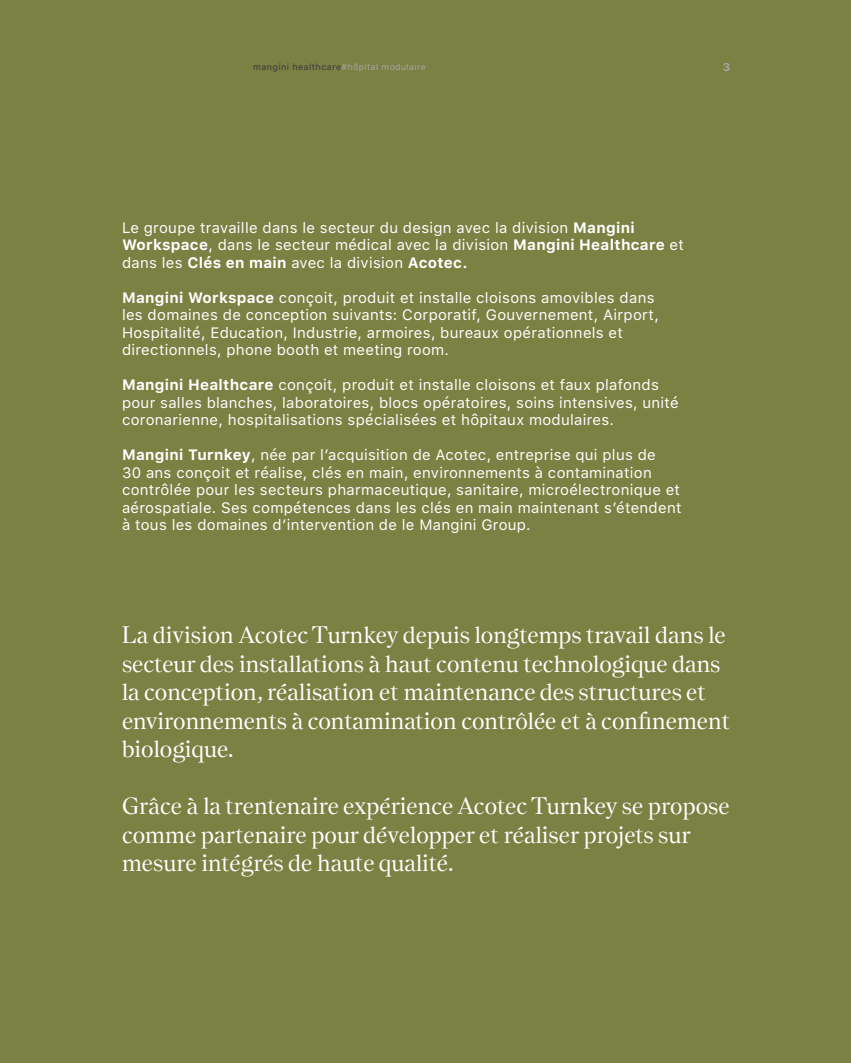
<style>
.page{position:relative;width:851px;height:1063px;background:#fff}
.page>*{position:absolute;margin:0;border:0;box-sizing:border-box;transform-origin:0 0}
.t1{font:23.75px/28.5px "Nantes";color:#fff}
.t2{font:15px/17.5px "SFUI Text";letter-spacing:.02em;color:#fff}
.t3{font:700 11.25px "SFUI Text";color:#a9a7aa}
.t4{font:500 8.75px "SFUI Text";letter-spacing:.05em;color:#424241}
.s1{font-weight:400;color:#a9a7aa}
.s2{font-weight:700}
</style>
<div class="page">
<div style="left:0;top:0;width:850px;height:1063px;background:#7a8142"></div>
<p class="t4" style="left:253px;top:61px;width:174px">mangini healthcare<span class="s1">#hôpital modulaire</span></p>
<p class="t3" style="left:722px;top:59px;width:9px">3</p>
<p class="t2" style="left:122px;top:218px;width:563px">Le groupe travaille dans le secteur du design avec la division <span class="s2">Mangini<br>Workspace</span>, dans le secteur médical avec la division <span class="s2">Mangini Healthcare</span> et dans les <span class="s2">Clés en main</span> avec la division <span class="s2">Acotec.</span></p>
<p class="t2" style="left:122px;top:288px;width:538px"><span class="s2">Mangini Workspace</span> conçoit, produit et installe cloisons amovibles dans les domaines de conception suivants: Corporatif, Gouvernement, Airport, Hospitalité, Education, Industrie, armoires, bureaux opérationnels et directionnels, phone booth et meeting room.</p>
<p class="t2" style="left:122px;top:376px;width:558px"><span class="s2">Mangini Healthcare</span> conçoit, produit et installe cloisons et faux plafonds pour salles blanches, laboratoires, blocs opératoires, soins intensives, unité coronarienne, hospitalisations spécialisées et hôpitaux modulaires.</p>
<p class="t2" style="left:122px;top:446px;width:561px"><span class="s2">Mangini Turnkey</span>, née par l’acquisition de Acotec, entreprise qui plus de<br>30 ans conçoit et réalise, clés en main, environnements à contamination contrôlée pour les secteurs pharmaceutique, sanitaire, microélectronique et aérospatiale. Ses compétences dans les clés en main maintenant s’étendent à tous les domaines d’intervention de le Mangini Group.</p>
<p class="t1" style="left:122px;top:620px;width:609px">La division Acotec Turnkey depuis longtemps travail dans le secteur des installations à haut contenu technologique dans la conception, réalisation et maintenance des structures et environnements à contamination contrôlée et à confinement biologique.</p>
<h1 class="t1" style="left:122px;top:791px;width:609px">Grâce à la trentenaire expérience Acotec Turnkey se propose comme partenaire pour développer et réaliser projets sur mesure intégrés de haute qualité.</h1>
</div>
